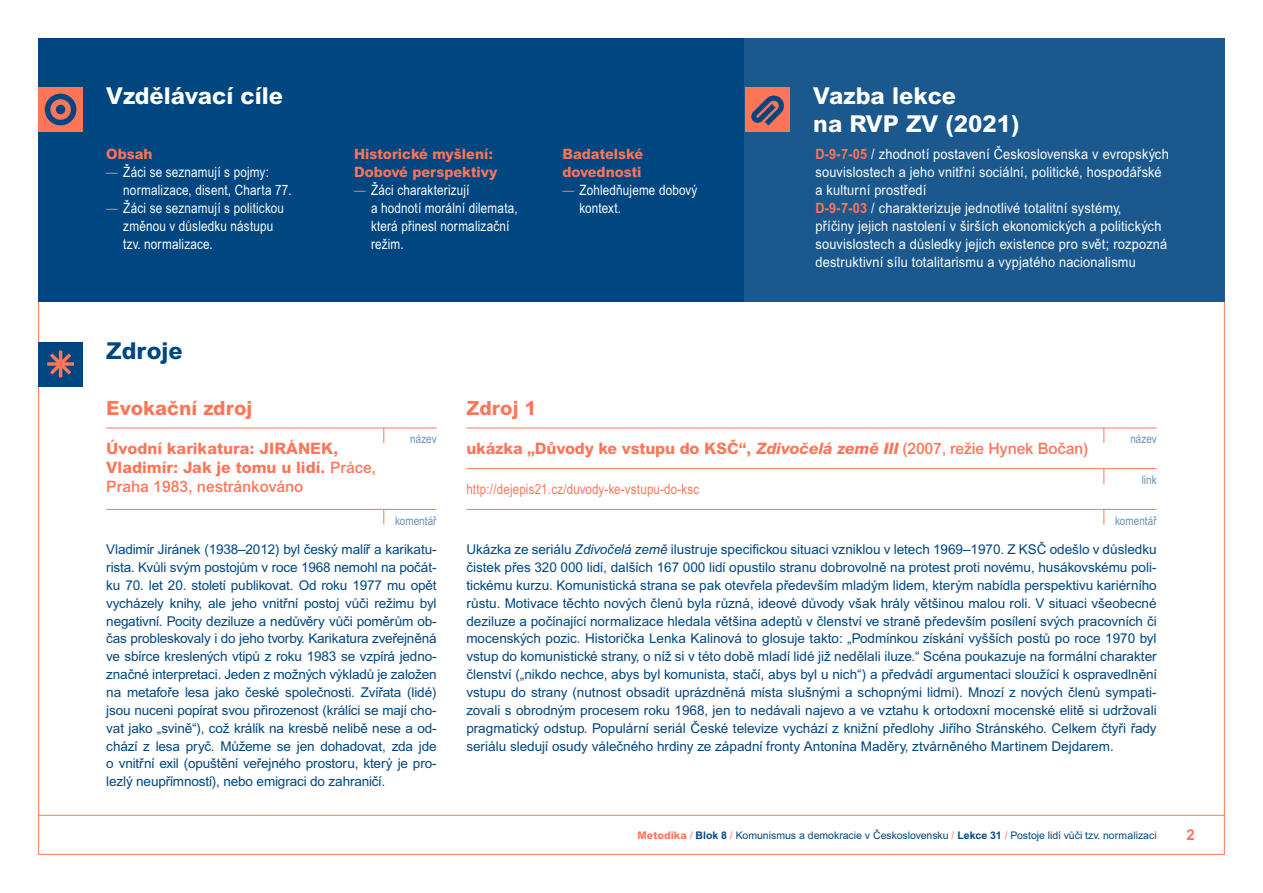
<style>
.page{position:relative;width:1263px;height:893px;background:#fff}
.page>*{position:absolute;margin:0;border:0;box-sizing:border-box;transform-origin:0 0}
.t1{font:800 23.25px/27.9px "Arial MT Pro";color:#fff}
.t2{font:800 23.25px "Arial MT Pro";color:#004680}
.t3{font:800 19.5px "Arial MT Pro";color:#ff7558}
.t4{font:800 15.75px/18.9px "Arial MT Pro";color:#ff7558}
.t5{font:700 15px "Arial MT Pro";color:#ff7558}
.t6{font:14.25px/18px "Arial Narrow MT Pro";letter-spacing:.015em;color:#fff;scale:1.09 1}
.t7{font:14.25px/18px "Arial Narrow MT Pro";letter-spacing:.015em;color:#fff}
.t8{font:800 14.25px/18px "Arial MT Pro";color:#ff7558}
.t9{font:14.1px "Arial Narrow MT Pro";letter-spacing:.015em;color:#ff7558}
.t10{font:13.5px/17.9px "Arial MT Pro";color:#004680;text-align:justify}
.t11{font:12px "Arial Narrow MT Pro";letter-spacing:.01em;color:#6690b3}
.t12{font:10.5px "Arial MT Pro";color:#004680}
.s1{color:#ff7558}
.s2{font-weight:700;color:#ff7558}
.s3{font-weight:500}
.s4{font-style:italic}
.s5{font-weight:800;color:#ff7558}
.s6{font-weight:700}
</style>
<div class="page">
<div style="left:38px;top:38px;width:1187px;height:264px;background:#004680"></div>
<div style="left:744px;top:38px;width:481px;height:264px;background:#1a588d"></div>
<hr style="left:39px;top:815px;width:1186px;height:1px;background:#ff7558">
<div style="left:38px;top:87px;width:45px;height:45px;background:#ff7558"></div>
<div style="left:45px;top:94px;width:31px;height:31px;background:#004680;border-radius:50%"></div>
<svg style="left:50px;top:99px;width:21px;height:21px"></svg>
<div style="left:56px;top:105px;width:9px;height:9px;background:#004680;border-radius:50%"></div>
<div style="left:745px;top:87px;width:45px;height:45px;background:#ff7558"></div>
<svg style="left:751px;top:95px;width:33px;height:30px"></svg>
<div style="left:38px;top:342px;width:45px;height:44px;background:#004680"></div>
<svg style="left:47px;top:350px;width:27px;height:28px"></svg>
<hr style="left:106px;top:428px;width:331px;height:1px;background:#ff7558">
<svg style="left:383px;top:428px;width:1px;height:15px"></svg>
<hr style="left:106px;top:509px;width:331px;height:1px;background:#ff7558">
<svg style="left:383px;top:510px;width:1px;height:14px"></svg>
<hr style="left:466px;top:509px;width:691px;height:1px;background:#ff7558">
<svg style="left:1103px;top:510px;width:1px;height:14px"></svg>
<hr style="left:466px;top:468px;width:691px;height:1px;background:#ff7558">
<svg style="left:1103px;top:469px;width:1px;height:15px"></svg>
<hr style="left:466px;top:428px;width:691px;height:1px;background:#ff7558">
<svg style="left:1103px;top:428px;width:1px;height:15px"></svg>
<h1 class="t1" style="left:106px;top:82px;width:178px">Vzdělávací cíle</h1>
<p class="t8" style="left:106px;top:145px;width:48px">Obsah</p>
<p class="t7" style="left:123px;top:163px;width:170px;text-indent:-17px"><span class="s1">—</span> Žáci se seznamují s pojmy: normalizace, disent, Charta 77.</p>
<p class="t7" style="left:123px;top:199px;width:162px;text-indent:-17px"><span class="s1">—</span> Žáci se seznamují s politickou změnou v důsledku nástupu tzv. normalizace.</p>
<p class="t8" style="left:354px;top:145px;width:145px">Historické myšlení:<br>Dobové perspektivy</p>
<p class="t7" style="left:371px;top:181px;width:148px;text-indent:-17px"><span class="s1">—</span> Žáci charakterizují<br>a hodnotí morální dilemata, která přinesl normalizační režim.</p>
<p class="t8" style="left:562px;top:145px;width:82px">Badatelské dovednosti</p>
<p class="t7" style="left:579px;top:181px;width:120px;text-indent:-17px"><span class="s1">—</span> Zohledňujeme dobový kontext.</p>
<h1 class="t1" style="left:813px;top:82px;width:208px">Vazba lekce<br>na RVP ZV (2021)</h1>
<p class="t6" style="left:815px;top:145px;width:326px"><span class="s2">D-9-7-05</span> / zhodnotí postavení Československa v evropských souvislostech a jeho vnitřní sociální, politické, hospodářské a kulturní prostředí<br><span class="s2">D-9-7-03</span> / charakterizuje jednotlivé totalitní systémy,<br>příčiny jejich nastolení v širších ekonomických a politických souvislostech a důsledky jejich existence pro svět; rozpozná destruktivní sílu totalitarismu a vypjatého nacionalismu</p>
<h1 class="t2" style="left:106px;top:336px;width:78px">Zdroje</h1>
<h2 class="t3" style="left:106px;top:396px;width:148px">Evokační zdroj</h2>
<p class="t4" style="left:106px;top:439px;width:271px">Úvodní karikatura: JIRÁNEK,<br>Vladimír: Jak je tomu u lidí. <span class="s3">Práce,<br>Praha 1983, nestránkováno</span></p>
<p class="t11" style="left:410px;top:431px;width:28px">název</p>
<p class="t11" style="left:395px;top:513px;width:43px">komentář</p>
<p class="t10" style="left:106px;top:541px;width:332px">Vladimír Jiránek (1938–2012) byl český malíř a karikatu&shy;rista. Kvůli svým postojům v roce 1968 nemohl na počát&shy;ku 70. let 20. století publikovat. Od roku 1977 mu opět vycházely knihy, ale jeho vnitřní postoj vůči režimu byl negativní. Pocity deziluze a nedůvěry vůči poměrům ob&shy;čas probleskovaly i do jeho tvorby. Karikatura zveřejněná ve sbírce kreslených vtipů z roku 1983 se vzpírá jedno&shy;značné interpretaci. Jeden z možných výkladů je založen na metafoře lesa jako české společnosti. Zvířata (lidé) jsou nuceni popírat svou přirozenost (králíci se mají cho&shy;vat jako „svině“), což králík na kresbě nelibě nese a od&shy;chází z lesa pryč. Můžeme se jen dohadovat, zda jde o vnitřní exil (opuštění veřejného prostoru, který je pro&shy;lezlý neupřímností), nebo emigraci do zahraničí.</p>
<h2 class="t3" style="left:466px;top:396px;width:72px">Zdroj 1</h2>
<p class="t4" style="left:466px;top:439px;width:624px">ukázka „Důvody ke vstupu do KSČ“, <span class="s4">Zdivočelá země III</span> <span class="s3">(2007, režie Hynek Bočan)</span></p>
<p class="t9" style="left:466px;top:480px;width:234px">http://dejepis21.cz/duvody-ke-vstupu-do-ksc</p>
<p class="t11" style="left:1130px;top:431px;width:28px">název</p>
<p class="t11" style="left:1142px;top:472px;width:17px">link</p>
<p class="t11" style="left:1115px;top:513px;width:43px">komentář</p>
<p class="t10" style="left:466px;top:541px;width:692px">U kázka ze seriálu <span class="s4">Zdivočelá země</span> ilustruje specifickou situaci vzniklou v letech 1969–1970. Z KSČ odešlo v důsledku čistek přes 320 000 lidí, dalších 167 000 lidí opustilo stranu dobrovolně na protest proti novému, husákovskému poli&shy;tickému kurzu. Komunistická strana se pak otevřela především mladým lidem, kterým nabídla perspektivu kariérního růstu. Motivace těchto nových členů byla různá, ideové důvody však hrály většinou malou roli. V situaci všeobecné deziluze a počínající normalizace hledala většina adeptů v členství ve straně především posílení svých pracovních či mocenských pozic. H istorička Lenka Kalinová to glosuje takto: „Podmínkou získání vyšších postů po roce 1970 byl vstup do komunistické strany, o níž si v této době mladí lidé již nedělali iluze.“ Scéna poukazuje na formální charakter členství („nikdo nechce, abys byl komunista, stačí, abys byl u nich“) a předvádí argumentaci sloužící k ospravedlnění vstupu do strany (nutnost obsadit uprázdněná místa slušnými a schopnými lidmi). Mnozí z nových členů sympati&shy;zovali s obrodným procesem roku 1968, jen to nedávali najevo a ve vztahu k ortodoxní mocenské elitě si udržovali pragmatický odstup. Populární seriál České televize vychází z knižní předlohy Jiřího Stránského. Celkem čtyři řady seriálu sledují osudy válečného hrdiny ze západní fronty Antonína Maděry, ztvárněného Martinem Dejdarem.</p>
<p class="t12" style="left:638px;top:829px;width:521px"><span class="s5">Metodika</span> <span class="s1">/</span> <span class="s6">Blok 8</span> <span class="s1">/</span> Komunismus a demokracie v Československu <span class="s1">/</span> <span class="s6">Lekce 31</span> <span class="s1">/</span> Postoje lidí vůči tzv. normalizaci</p>
<p class="t5" style="left:1186px;top:826px;width:10px">2</p>
</div>
